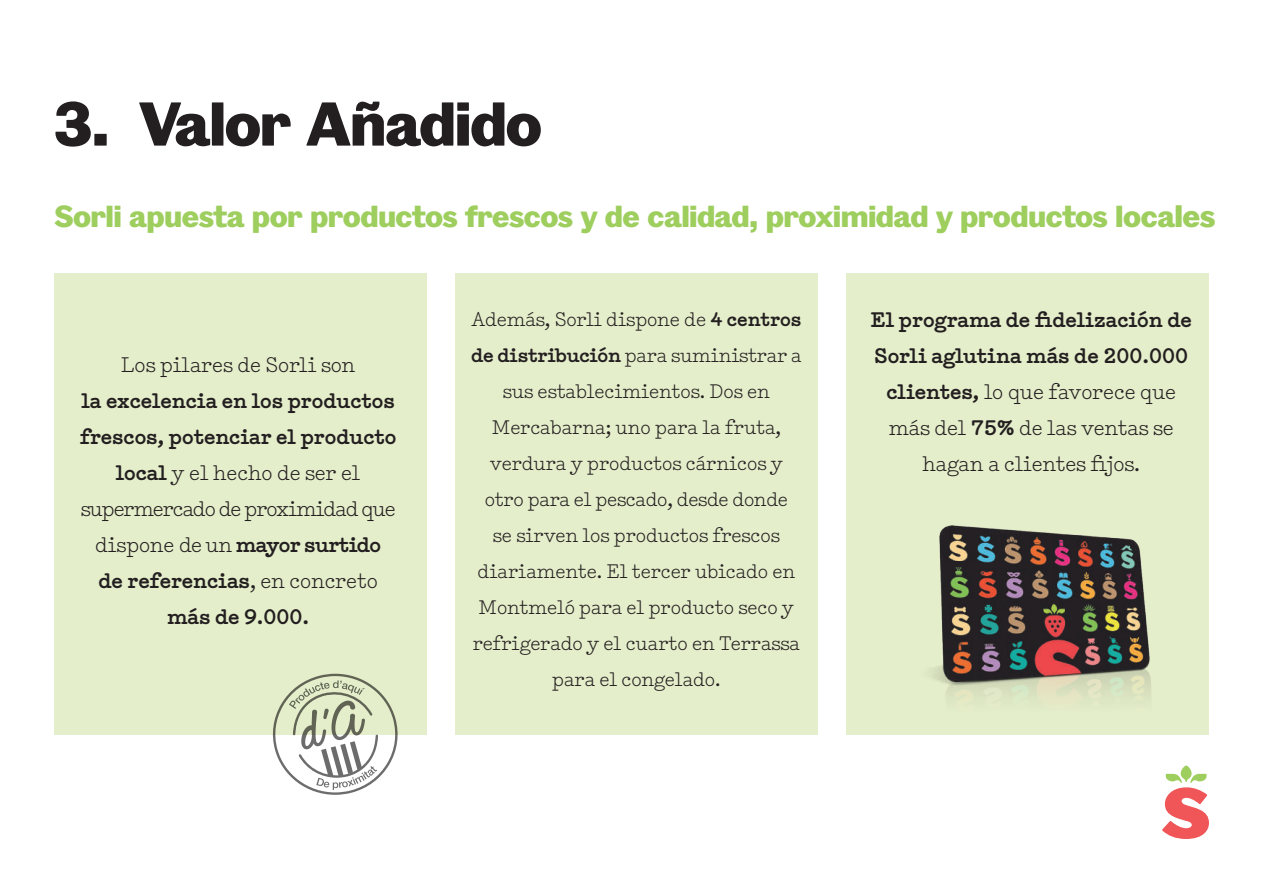
<style>
.page{position:relative;width:1263px;height:893px;background:#fff}
.page>*{position:absolute;margin:0;border:0;box-sizing:border-box;transform-origin:0 0}
.t1{font:66.9px "Sorli";letter-spacing:-.025em;color:#231f20}
.t2{font:33px "Sorli";letter-spacing:-.02em;color:#9ece5e}
.t3{font:700 21px/36px "Typewriter";color:#231f20;text-align:center}
.t4{font:21px "Typewriter";color:#231f20}
.t5{font:19.5px/36px "Typewriter";letter-spacing:-.005em;color:#231f20;text-align:center}
.s1{font-size:33.75px}
.s2{font-weight:400}
.s3{font-weight:700}
</style>
<div class="page">
<div style="left:54px;top:273px;width:372px;height:461px;background:#e5eeca"></div>
<div style="left:455px;top:273px;width:363px;height:461px;background:#e5eeca"></div>
<div style="left:846px;top:273px;width:363px;height:461px;background:#e5eeca"></div>
<svg style="left:1162px;top:765px;width:47px;height:74px"></svg>
<svg style="left:271px;top:674px;width:128px;height:121px"></svg>
<img style="left:930px;top:525px;width:221px;height:172px">
<h1 class="t1" style="left:54px;top:81px;width:490px">3. Valor Añadido</h1>
<h2 class="t2" style="left:54px;top:195px;width:1163px">Sorli apuesta por productos frescos y de calidad, proximidad y productos loca<span class="s1">les</span></h2>
<p class="t4" style="left:121px;top:350px;width:236px">Los pilares de Sorli son</p>
<p class="t3" style="left:80px;top:384px;width:318px">la excelencia en los productos frescos, potenciar el producto local <span class="s2">y el hecho de ser el supermercado de proximidad que dispone de un</span> mayor surtido<br>de referencias<span class="s2">, en concreto </span>más de 9.000.</p>
<p class="t5" style="left:471px;top:302px;width:332px">Además, Sorli dispone de <span class="s3">4 centros de distribución</span> para suministrar a sus establecimientos. Dos en<br>Mercabarna; uno para la fruta, verdura y productos cárnicos y otro para el pescado, desde donde<br>se sirven los productos frescos diariamente. El tercer ubicado en<br>Montmeló para el producto seco y refrigerado y el cuarto en Terrassa para el congelado.</p>
<p class="t3" style="left:870px;top:302px;width:323px">El programa de fidelización de<br>Sorli aglutina más de 200.000 clientes, <span class="s2">lo que favorece que más del</span> 75% <span class="s2">de las ventas se hagan a clientes fijos.</span></p>
</div>
